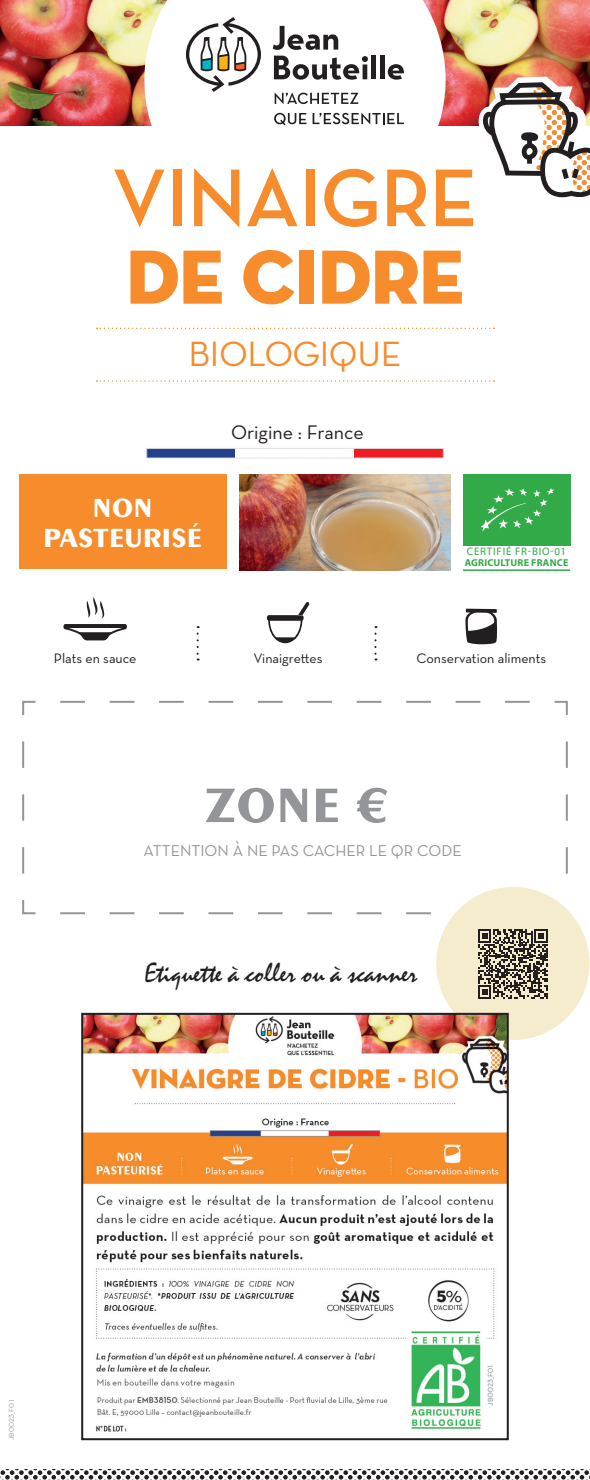
<style>
.page{position:relative;width:590px;height:1480px;background:#fff}
.page>*{position:absolute;margin:0;border:0;box-sizing:border-box;transform-origin:0 0}
.t1{font:700 83.2px "Neutraface Display";color:#f68c2b}
.t2{font:78px "Neutraface Display Titling";letter-spacing:-.01em;color:#f68c2b}
.t3{font:700 51.6px "Peignot LT Std";color:#939598}
.t4{font:35.8px "Neutra Text Book Alt";letter-spacing:-.01em;color:#f68c2b}
.t5{font:28px "Mistral Std";color:#231f20}
.t6{font:700 28px "Peignot LT Std";color:#fff}
.t7{font:20px "Neutraface Text";color:#231f20}
.t8{font:16px "Neutra Text Book Alt";color:#939598}
.t9{font:14px "Neutraface Text";color:#231f20}
.t10{font:11px "Myriad Pro";letter-spacing:.07em;color:#31aa47}
.t11{font:700 10px "Myriad Pro";letter-spacing:.02em;color:#31aa47}
.t12{font:7px "Neutra Text Book Alt";letter-spacing:.03em;color:#939598}
</style>
<div class="page">
<img style="left:0;top:0;width:144px;height:126px">
<img style="left:445px;top:0;width:145px;height:126px">
<img style="left:239px;top:474px;width:211px;height:96px">
<div style="left:19px;top:474px;width:207px;height:95px;background:#f68c2b"></div>
<svg style="left:144px;top:0;width:301px;height:126px"></svg>
<svg style="left:273px;top:26px;width:65px;height:24px"></svg>
<div style="left:371px;top:56px;width:5px;height:23px;background:#231f20"></div>
<hr style="left:380px;top:56px;width:4px;height:23px;background:#231f20">
<svg style="left:274px;top:56px;width:94px;height:24px"></svg>
<svg style="left:388px;top:64px;width:16px;height:16px"></svg>
<svg style="left:186px;top:17px;width:75px;height:75px"></svg>
<svg style="left:274px;top:93px;width:84px;height:11px"></svg>
<svg style="left:274px;top:113px;width:32px;height:12px"></svg>
<svg style="left:312px;top:113px;width:92px;height:11px"></svg>
<svg style="left:96px;top:328px;width:398px;height:1px"></svg>
<svg style="left:96px;top:380px;width:398px;height:2px"></svg>
<div style="left:147px;top:448px;width:89px;height:10px;background:#23418b"></div>
<div style="left:235px;top:448px;width:119px;height:10px;background:#fff"></div>
<div style="left:354px;top:448px;width:89px;height:10px;background:#ee1d23"></div>
<div style="left:146px;top:448px;width:297px;height:10px;border:1px solid #e1e2e4"></div>
<div style="left:463px;top:474px;width:107px;height:71px;background:#31aa47"></div>
<svg style="left:481px;top:488px;width:73px;height:43px"></svg>
<hr style="left:463px;top:569px;width:107px;height:2px;background:#31aa47">
<svg style="left:197px;top:626px;width:2px;height:34px"></svg>
<svg style="left:374px;top:626px;width:2px;height:34px"></svg>
<svg style="left:267px;top:602px;width:42px;height:42px"></svg>
<svg style="left:63px;top:597px;width:64px;height:44px"></svg>
<svg style="left:0;top:1470px;width:590px;height:10px"></svg>
<img style="left:470px;top:65px;width:120px;height:133px">
<svg style="left:22px;top:700px;width:546px;height:215px"></svg>
<svg style="left:60px;top:728px;width:530px;height:324px"></svg>
<img style="left:84px;top:1016px;width:421px;height:416px">
<div style="left:81px;top:1013px;width:427px;height:427px;border:2px solid #231f20"></div>
<hr style="left:466px;top:609px;width:30px;height:4px;background:#231f20">
<svg style="left:465px;top:611px;width:32px;height:33px"></svg>
<p class="t1" style="left:112px;top:152px;width:366px">VINAIGRE</p>
<p class="t2" style="left:126px;top:228px;width:339px">DE CIDRE</p>
<p class="t4" style="left:188px;top:332px;width:214px">BIOLOGIQUE</p>
<p class="t6" style="left:93px;top:491px;width:62px">NON</p>
<p class="t6" style="left:43px;top:521px;width:160px">PASTEURISÉ</p>
<p class="t7" style="left:231px;top:420px;width:134px">Origine : France</p>
<p class="t9" style="left:54px;top:649px;width:84px">Plats en sauce</p>
<p class="t9" style="left:253px;top:649px;width:71px">Vinaigrettes</p>
<p class="t10" style="left:467px;top:545px;width:101px">CERTIFIÉ FR-BIO-01</p>
<p class="t11" style="left:464px;top:556px;width:105px">AGRICULTURE FRANCE</p>
<p class="t9" style="left:416px;top:649px;width:131px">Conservation aliments</p>
<p class="t3" style="left:204px;top:775px;width:184px">ZONE €</p>
<p class="t8" style="left:144px;top:841px;width:319px">ATTENTION À NE PAS CACHER LE QR CODE</p>
<p class="t5" style="left:145px;top:956px;width:274px">Etiquette à coller ou à scanner</p>
<p class="t12" style="left:7px;top:1440px;width:42px;rotate:-90deg">JB0023_F01</p>
</div>
